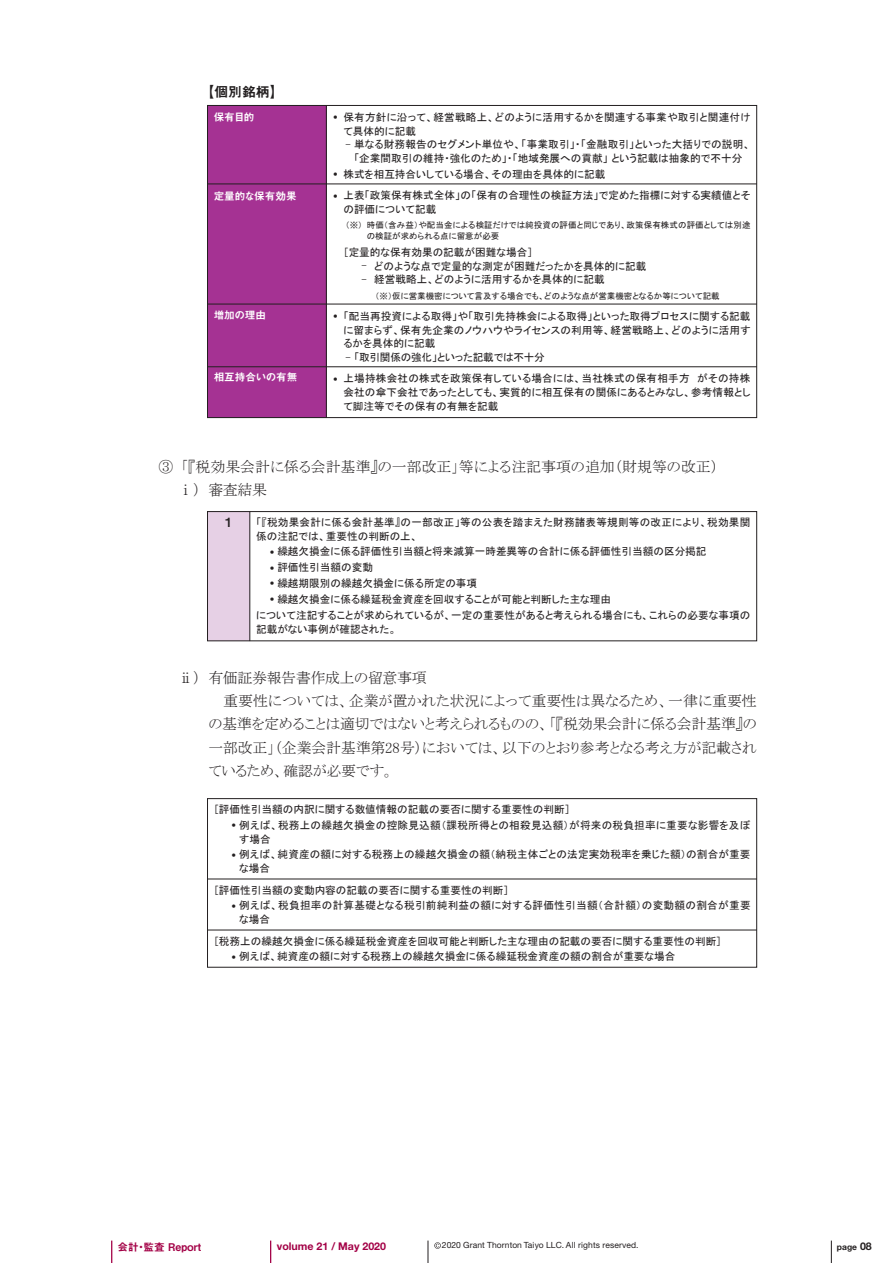
<style>
.page{position:relative;width:893px;height:1263px;background:#fff}
.page>*{position:absolute;margin:0;border:0;box-sizing:border-box;transform-origin:0 0}
.t1{font:14.85px/23.4px "MS P Mincho";letter-spacing:-.01em;color:#231f20}
.t2{font:13.8px "Midashi Go Pro MB31";color:#231f20}
.t3{font:12.75px "Midashi Go Pro MB31";color:#231f20}
.t4{font:10.65px/14px "MS P Gothic";color:#231f20}
.t5{font:10.65px/14.1px "MS P Gothic";letter-spacing:.02em;color:#231f20}
.t6{font:10.65px/14.1px "MS P Gothic";letter-spacing:.025em;color:#231f20}
.t7{font:10.65px "Midashi Go Pro MB31";color:#fff}
.t8{font:10.65px "MS P Gothic";letter-spacing:-.02em;color:#231f20}
.t9{font:700 10.65px "Helvetica Neue LT Std";color:#a30146}
.t10{font:10.65px "Midashi Go Pr 5 MB31";color:#a30146}
.t11{font:8.55px/10.9px "MS P Gothic";color:#231f20}
.t12{font:8.55px "Helvetica Neue LT Std";letter-spacing:.01em;color:#231f20}
.t13{font:700 8.55px "Helvetica Neue LT Std";color:#231f20}
.s1{font-family:"Ryumin Pro";font-weight:300}
.s2{font-size:10.65px}
</style>
<div class="page">
<svg style="left:111px;top:1240px;width:1px;height:23px"></svg>
<svg style="left:270px;top:1240px;width:1px;height:23px"></svg>
<svg style="left:831px;top:1240px;width:1px;height:23px"></svg>
<svg style="left:428px;top:1240px;width:13px;height:23px"></svg>
<div style="left:207px;top:105px;width:119px;height:313px;background:#a53293"></div>
<hr style="left:326px;top:105px;width:1px;height:313px;background:#231f20">
<hr style="left:207px;top:304px;width:550px;height:1px;background:#231f20">
<hr style="left:207px;top:366px;width:550px;height:1px;background:#231f20">
<hr style="left:207px;top:184px;width:550px;height:1px;background:#231f20">
<div style="left:207px;top:511px;width:43px;height:130px;background:#e6d0e5"></div>
<div style="left:207px;top:511px;width:550px;height:130px;border:1px solid #231f20"></div>
<hr style="left:250px;top:511px;width:1px;height:130px;background:#231f20">
<div style="left:207px;top:798px;width:550px;height:169px;border:1px solid #231f20"></div>
<hr style="left:207px;top:879px;width:550px;height:1px;background:#231f20">
<hr style="left:207px;top:930px;width:550px;height:1px;background:#231f20">
<p class="t2" style="left:200px;top:81px;width:85px">【個別銘柄】</p>
<p class="t7" style="left:214px;top:108px;width:42px">保有目的</p>
<p class="t7" style="left:214px;top:187px;width:85px">定量的な保有効果</p>
<p class="t7" style="left:214px;top:306px;width:54px">増加の理由</p>
<p class="t7" style="left:214px;top:369px;width:85px">相互持合いの有無</p>
<p class="t5" style="left:343px;top:110px;width:409px;text-indent:-11px"><span class="s1">•</span> 保有方針に沿って、経営戦略上、どのように活用するかを関連する事業や取引と関連付けて具体的に記載</p>
<p class="t4" style="left:345px;top:137px;width:406px;text-align:center"><span class="s1">–</span> 単なる財務報告のセグメント単位や、「事業取引」・「金融取引」といった大括りでの説明、「企業間取引の維持・強化のため」・「地域発展への貢献」という記載は抽象的で不十分</p>
<p class="t4" style="left:333px;top:167px;width:274px"><span class="s1">•</span> 株式を相互持合いしている場合、その理由を具体的に記載</p>
<p class="t4" style="left:343px;top:189px;width:409px;text-indent:-11px"><span class="s1">•</span> 上表「政策保有株式全体」の「保有の合理性の検証方法」で定めた指標に対する実績値とその評価について記載</p>
<p class="t11" style="left:367px;top:220px;width:385px;text-indent:-21px">（※） 時価（含み益）や配当金による検証だけでは純投資の評価と同じであり、政策保有株式の評価としては別途の検証が求められる点に留意が必要</p>
<p class="t4" style="left:343px;top:245px;width:191px">［定量的な保有効果の記載が困難な場合］</p>
<p class="t4" style="left:361px;top:259px;width:286px"><span class="s1">–</span> どのような点で定量的な測定が困難だったかを具体的に記載</p>
<p class="t4" style="left:361px;top:273px;width:245px"><span class="s1">–</span> 経営戦略上、どのように活用するかを具体的に記載</p>
<p class="t11" style="left:375px;top:290px;width:346px">（※）仮に営業機密について言及する場合でも、どのような点が営業機密となるか等について記載</p>
<p class="t4" style="left:343px;top:309px;width:409px;text-align:justify;text-indent:-11px"><span class="s1">•</span> 「配当再投資による取得」や「取引先持株会による取得」といった取得プロセスに関する記載に留まらず、保有先企業のノウハウやライセンスの利用等、経営戦略上、どのように活用するかを具体的に記載</p>
<p class="t8" style="left:345px;top:352px;width:201px"><span class="s1">–</span> 「取引関係の強化」といった記載では不十分</p>
<p class="t4" style="left:343px;top:371px;width:409px;text-align:justify;text-indent:-11px"><span class="s1">•</span> 上場持株会社の株式を政策保有している場合には、当社株式の保有相手方　がその持株会社の傘下会社であったとしても、実質的に相互保有の関係にあるとみなし、参考情報として脚注等でその保有の有無を記載</p>
<h1 class="t1" style="left:179px;top:455px;width:541px;text-indent:-20px">③ 「『税効果会計に係る会計基準』の一部改正」等による注記事項の追加（財規等の改正）ⅰ） 審査結果</h1>
<p class="t3" style="left:225px;top:512px;width:9px">1</p>
<p class="t5" style="left:256px;top:515px;width:496px">「『税効果会計に係る会計基準』の一部改正」等の公表を踏まえた財務諸表等規則等の改正により、税効果関係の注記では、重要性の判断の上、</p>
<p class="t4" style="left:269px;top:544px;width:439px"><span class="s1">•</span> 繰越欠損金に係る評価性引当額と将来減算一時差異等の合計に係る評価性引当額の区分掲記</p>
<p class="t4" style="left:269px;top:560px;width:105px"><span class="s1">•</span> 評価性引当額の変動</p>
<p class="t4" style="left:269px;top:576px;width:209px"><span class="s1">•</span> 繰越期限別の繰越欠損金に係る所定の事項</p>
<p class="t4" style="left:256px;top:591px;width:496px;line-height:16.2px;text-indent:13px"><span class="s1">•</span> 繰越欠損金に係る繰延税金資産を回収することが可能と判断した主な理由<br>について注記することが求められているが、一定の重要性があると考えられる場合にも、これらの必要な事項の</p>
<p class="t4" style="left:256px;top:622px;width:142px">記載がない事例が確認された。</p>
<h1 class="t1" style="left:179px;top:665px;width:250px">ⅱ） 有価証券報告書作成上の留意事項</h1>
<h1 class="t1" style="left:223px;top:689px;width:535px">重要性については、企業が置かれた状況によって重要性は異なるため、一律に重要性</h1>
<h1 class="t1" style="left:208px;top:712px;width:550px">の基準を定めることは適切ではないと考えられるものの、「『税効果会計に係る会計基準』の</h1>
<h1 class="t1" style="left:208px;top:736px;width:550px">一部改正」（企業会計基準第28号）においては、以下のとおり参考となる考え方が記載され</h1>
<h1 class="t1" style="left:208px;top:759px;width:187px">ているため、確認が必要です。</h1>
<p class="t4" style="left:214px;top:802px;width:358px">［評価性引当額の内訳に関する数値情報の記載の要否に関する重要性の判断］</p>
<p class="t5" style="left:239px;top:818px;width:513px;text-indent:-8px"><span class="s1">•</span> 例えば、税務上の繰越欠損金の控除見込額（課税所得との相殺見込額）が将来の税負担率に重要な影響を及ぼす場合</p>
<p class="t4" style="left:239px;top:847px;width:513px;text-indent:-8px"><span class="s1">•</span> 例えば、純資産の額に対する税務上の繰越欠損金の額（納税主体ごとの法定実効税率を乗じた額）の割合が重要な場合</p>
<p class="t4" style="left:214px;top:883px;width:297px">［評価性引当額の変動内容の記載の要否に関する重要性の判断］</p>
<p class="t6" style="left:239px;top:898px;width:513px;text-indent:-8px"><span class="s1">•</span> 例えば、税負担率の計算基礎となる税引前純利益の額に対する評価性引当額（合計額）の変動額の割合が重要な場合</p>
<p class="t4" style="left:214px;top:934px;width:509px">［税務上の繰越欠損金に係る繰延税金資産を回収可能と判断した主な理由の記載の要否に関する重要性の判断］</p>
<p class="t4" style="left:231px;top:949px;width:446px"><span class="s1">•</span> 例えば、純資産の額に対する税務上の繰越欠損金に係る繰延税金資産の額の割合が重要な場合</p>
<p class="t10" style="left:117px;top:1238px;width:85px">会計・監査 Report</p>
<p class="t9" style="left:277px;top:1239px;width:111px">volume 21 / May 2020</p>
<p class="t12" style="left:442px;top:1240px;width:198px">2020 Grant Thornton Taiyo LLC. All rights reserved.</p>
<p class="t13" style="left:837px;top:1242px;width:36px">page <span class="s2">08</span></p>
</div>
